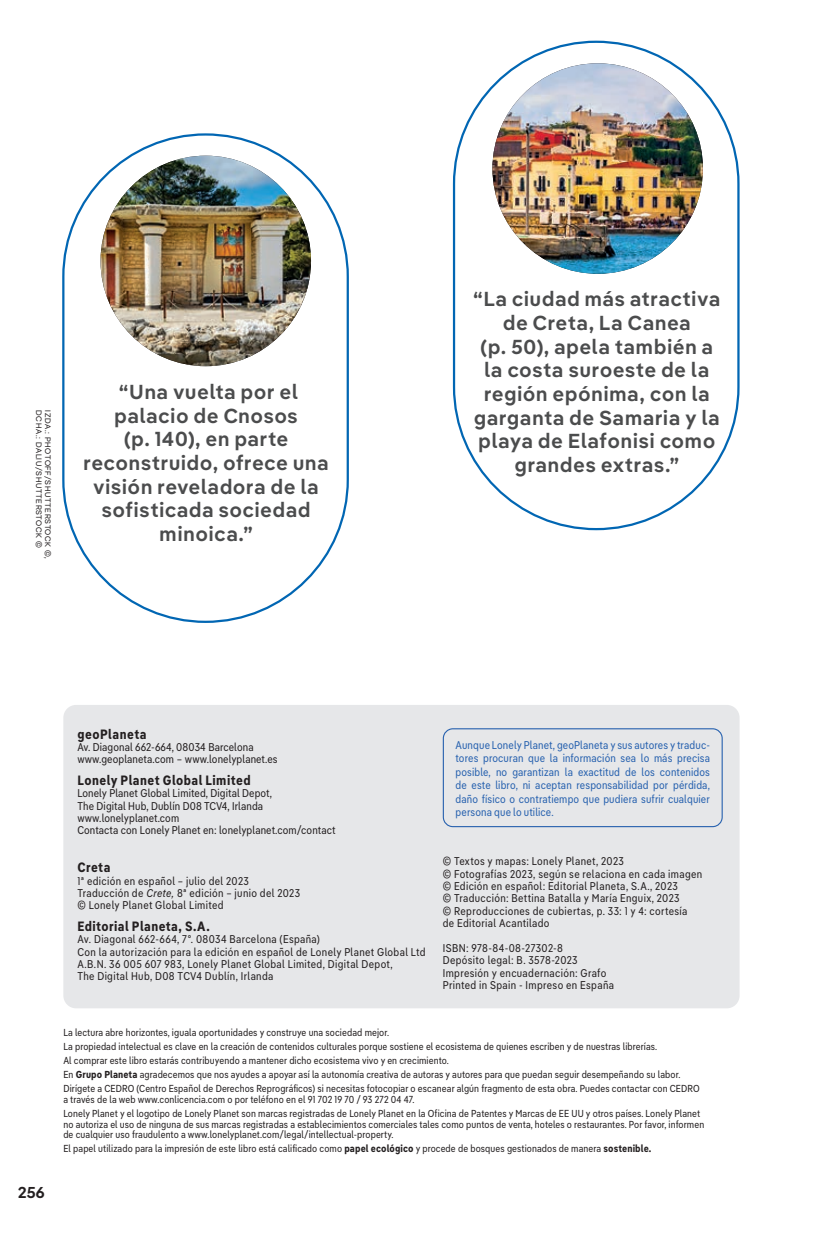
<style>
.page{position:relative;width:817px;height:1245px;background:#fff}
.page>*{position:absolute;margin:0;border:0;box-sizing:border-box;transform-origin:0 0}
.Back_Page_Caption{font:600 20.25px/23.6px "Pangea Text";letter-spacing:.015em;color:#4b4c4d;text-align:center}
.t1{font:600 15.75px "Pangea";color:#231f20}
.Credit{font:13.5px "Pangea Text Cond Bold LP";letter-spacing:.035em;color:#231f20}
.credit_-9{font:13.5px "Pangea Text Cond Bold LP";letter-spacing:.03em;color:#231f20}
.credit_-9-2{font:11.25px/12.4px "Pangea Text Cond Regular LP";letter-spacing:.03em;color:#231f20}
.t2{font:11.25px/13.5px "Pangea Text Cond Regular LP";letter-spacing:.01em;color:#2862af;text-align:justify}
.Credit-2{font:11.25px "Pangea Text Cond Regular LP";letter-spacing:.01em;color:#231f20}
.Credit-3{font:10.12px/10.8px "Pangea Text Cond Regular LP";letter-spacing:.01em;color:#231f20}
.Front_-_Credit_Grey{font:7.88px "Pangea";letter-spacing:.09em;color:#231f20}
.s1{font-family:"Pangea Text Cond Regular Italic LP"}
.s2{font-family:"Pangea Text Cond Bold LP"}
</style>
<div class="page">
<img style="left:100px;top:156px;width:211px;height:210px;border-radius:105px">
<img style="left:492px;top:63px;width:211px;height:211px;border-radius:105px">
<div style="left:63px;top:705px;width:676px;height:303px;background:#e6e7e9;border-radius:13px"></div>
<div style="left:443px;top:728px;width:280px;height:99px;border:1px solid #2862af;border-radius:10px"></div>
<p class="Front_-_Credit_Grey" style="left:44px;top:410px;width:139px;rotate:90deg">DCHA.: DALIU/SHUTTERSTOCK ©</p>
<p class="Front_-_Credit_Grey" style="left:53px;top:410px;width:150px;rotate:90deg">IZDA.: PHOTOFF/SHUTTERSTOCK ©,</p>
<p class="Back_Page_Caption" style="left:83px;top:378px;width:247px">“Una vuelta por el palacio de Cnosos<br>(p. 140), en parte reconstruido, ofrece una visión reveladora de la sofisticada sociedad minoica.”</p>
<p class="Back_Page_Caption" style="left:473px;top:286px;width:249px">“La ciudad más atractiva de Creta, La Canea<br>(p. 50), apela también a la costa suroeste de la región epónima, con la garganta de Samaria y la playa de Elafonisi como grandes extras.”</p>
<h2 class="t1" style="left:18px;top:1181px;width:28px">256</h2>
<p class="Credit" style="left:77px;top:723px;width:71px">geoPlaneta</p>
<p class="Credit-2" style="left:77px;top:738px;width:178px">Av. Diagonal 662-664, 08034 Barcelona</p>
<p class="Credit-2" style="left:77px;top:751px;width:202px">www.geoplaneta.com ‒ www.lonelyplanet.es</p>
<p class="Credit" style="left:77px;top:769px;width:175px">Lonely Planet Global Limited</p>
<p class="Credit-2" style="left:77px;top:785px;width:196px">Lonely Planet Global Limited, Digital Depot,</p>
<p class="Credit-2" style="left:77px;top:797px;width:187px">The Digital Hub, Dublín D08 TCV4, Irlanda</p>
<p class="Credit-2" style="left:77px;top:809px;width:103px">www.lonelyplanet.com</p>
<p class="Credit-2" style="left:77px;top:822px;width:260px">Contacta con Lonely Planet en: lonelyplanet.com/contact</p>
<p class="credit_-9" style="left:77px;top:857px;width:35px">Creta</p>
<p class="credit_-9-2" style="left:77px;top:873px;width:173px">1ª edición en español – julio del 2023</p>
<p class="credit_-9-2" style="left:77px;top:886px;width:224px">Traducción de <span class="s1">Crete,</span> 8ª edición – junio del 2023</p>
<p class="credit_-9-2" style="left:77px;top:898px;width:148px">© Lonely Planet Global Limited</p>
<p class="credit_-9" style="left:77px;top:915px;width:134px">Editorial Planeta, S.A.</p>
<p class="credit_-9-2" style="left:77px;top:932px;width:244px">Av. Diagonal 662-664, 7º. 08034 Barcelona (España)</p>
<p class="credit_-9-2" style="left:77px;top:944px;width:350px">Con la autorización para la edición en español de Lonely Planet Global Ltd</p>
<p class="credit_-9-2" style="left:77px;top:957px;width:317px">A.B.N. 36 005 607 983, Lonely Planet Global Limited, Digital Depot,</p>
<p class="credit_-9-2" style="left:77px;top:969px;width:198px">The Digital Hub, D08 TCV4 Dublín, Irlanda</p>
<p class="t2" style="left:455px;top:737px;width:256px">Aunque Lonely Planet, geoPlaneta y sus autores y traduc&shy;tores procuran que la información sea lo más precisa posible, no garantizan la exactitud de los contenidos de este libro, ni aceptan responsabilidad por pérdida, daño físico o contratiempo que pudiera sufrir cualquier persona que lo utilice.</p>
<p class="credit_-9-2" style="left:443px;top:854px;width:183px">© Textos y mapas: Lonely Planet, 2023</p>
<p class="credit_-9-2" style="left:443px;top:866px;width:261px">© Fotografías 2023, según se relaciona en cada imagen</p>
<p class="credit_-9-2" style="left:443px;top:879px;width:237px">© Edición en español: Editorial Planeta, S.A., 2023</p>
<p class="credit_-9-2" style="left:443px;top:891px;width:238px">© Traducción: Bettina Batalla y María Enguix, 2023</p>
<p class="credit_-9-2" style="left:443px;top:904px;width:246px">© Reproducciones de cubiertas, p. 33: 1 y 4: cortesía de Editorial Acantilado</p>
<p class="credit_-9-2" style="left:443px;top:941px;width:122px">ISBN: 978-84-08-27302-8</p>
<p class="credit_-9-2" style="left:443px;top:953px;width:136px">Depósito legal: B. 3578-2023</p>
<p class="credit_-9-2" style="left:443px;top:965px;width:165px">Impresión y encuadernación: Grafo</p>
<p class="credit_-9-2" style="left:443px;top:978px;width:173px">Printed in Spain - Impreso en España</p>
<p class="Credit-3" style="left:63px;top:1026px;width:327px">La lectura abre horizontes, iguala oportunidades y construye una sociedad mejor.</p>
<p class="Credit-3" style="left:63px;top:1040px;width:595px">La propiedad intelectual es clave en la creación de contenidos culturales porque sostiene el ecosistema de quienes escriben y de nuestras librerías.</p>
<p class="Credit-3" style="left:63px;top:1054px;width:387px">Al comprar este libro estarás contribuyendo a mantener dicho ecosistema vivo y en crecimiento.</p>
<p class="Credit-3" style="left:63px;top:1068px;width:618px">En <span class="s2">Grupo Planeta</span> agradecemos que nos ayudes a apoyar así la autonomía creativa de autoras y autores para que puedan seguir desempeñando su labor.</p>
<p class="Credit-3" style="left:63px;top:1082px;width:638px">Dirígete a CEDRO (Centro Español de Derechos Reprográficos) si necesitas fotocopiar o escanear algún fragmento de esta obra. Puedes contactar con CEDRO a través de la web www.conlicencia.com o por teléfono en el 91 702 19 70 / 93 272 04 47.</p>
<p class="Credit-3" style="left:63px;top:1107px;width:642px">Lonely Planet y el logotipo de Lonely Planet son marcas registradas de Lonely Planet en la Oficina de Patentes y Marcas de EE UU y otros países. Lonely Planet no autoriza el uso de ninguna de sus marcas registradas a establecimientos comerciales tales como puntos de venta, hoteles o restaurantes. Por favor, informen de cualquier uso fraudulento a www.lonelyplanet.com/legal/intellectual-property.</p>
<p class="Credit-3" style="left:63px;top:1142px;width:590px">El papel utilizado para la impresión de este libro está calificado como <span class="s2">papel ecológico</span> y procede de bosques gestionados de manera <span class="s2">sostenible.</span></p>
</div>
